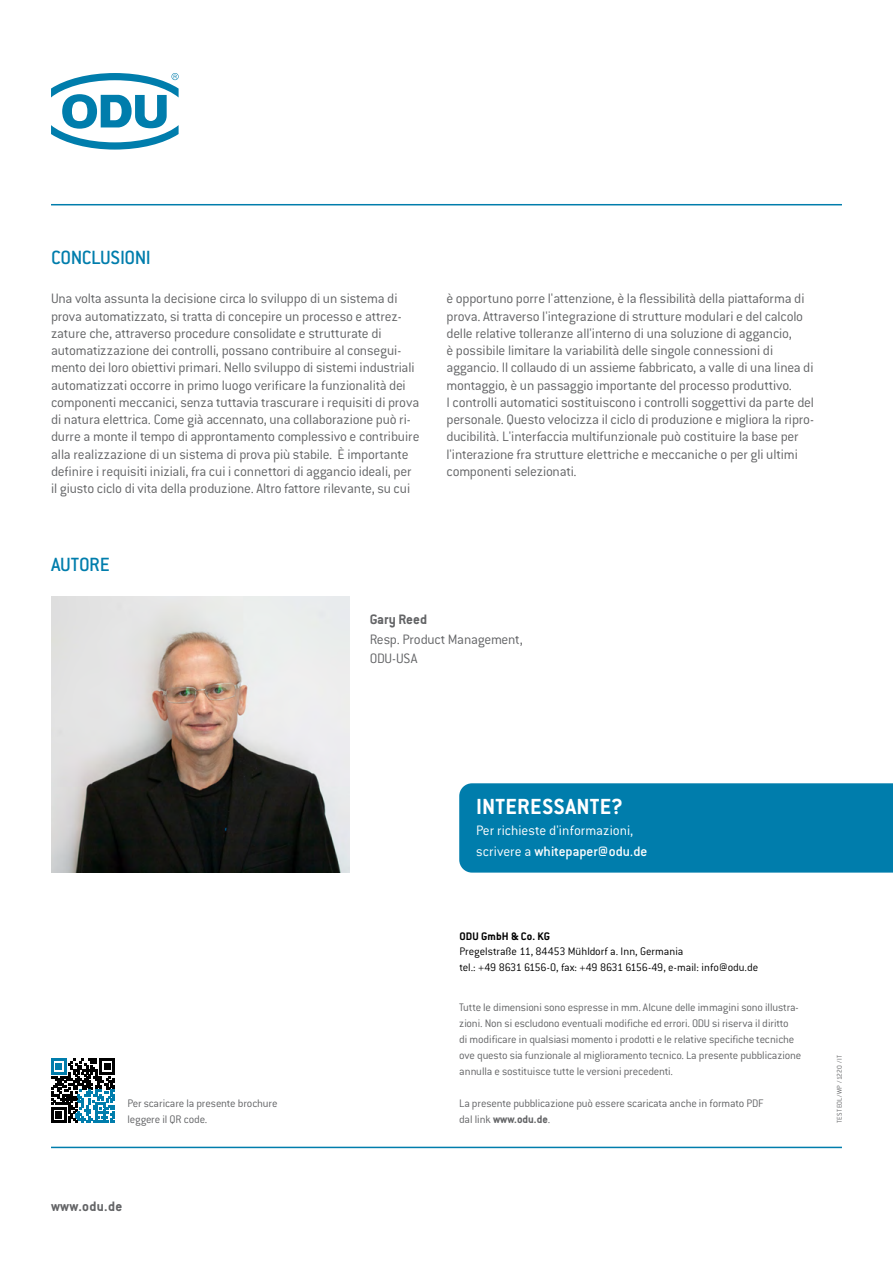
<style>
.page{position:relative;width:893px;height:1263px;background:#fff}
.page>*{position:absolute;margin:0;border:0;box-sizing:border-box;transform-origin:0 0}
.PC-Reverse_Box_Text{font:700 24px "ITC Conduitfor ODU";letter-spacing:.01em;color:#fff}
.SUBHEAD{font:500 21px "ITC Conduitfor ODU";letter-spacing:-.015em;color:#007dac}
.body_copy{font:300 15px/17.2px "ITC Conduitfor ODU";letter-spacing:-.015em;color:#636466}
.PC-Reverse_Box_Text-2{font:300 15px/21px "ITC Conduitfor ODU";color:#fff}
.sub_2{font:300 15px/19.5px "ITC Conduitfor ODU";letter-spacing:-.015em;color:#636466}
.t1{font:700 15px "ITC Conduitfor ODU";letter-spacing:.02em;color:#636466}
.t2{font:300 12px/15.9px "ITC Conduitfor ODU";letter-spacing:-.015em;color:#636466}
.t3{font:300 12px "ITC Conduitfor ODU";letter-spacing:-.005em;color:#000}
.t4{font:700 12px "ITC Conduitfor ODU";letter-spacing:.01em;color:#000}
.t5{font:300 7.5px "ITC Conduitfor ODU";letter-spacing:.005em;color:#636466}
.s1{font-weight:700}
.s2{font-weight:500}
</style>
<div class="page">
<img style="left:51px;top:596px;width:298px;height:277px">
<svg style="left:51px;top:73px;width:128px;height:77px"></svg>
<div style="left:459px;top:783px;width:434px;height:90px;background:#007dac"></div>
<svg style="left:51px;top:1059px;width:64px;height:64px"></svg>
<hr style="left:51px;top:204px;width:791px;height:1px;background:#007dac">
<hr style="left:51px;top:1147px;width:791px;height:1px;background:#007dac">
<p class="SUBHEAD" style="left:51px;top:246px;width:101px">CONCLUSIONI</p>
<p class="body_copy" style="left:51px;top:290px;width:370px">Una volta assunta la decisione circa lo sviluppo di un sistema di prova automatizzato, si tratta di concepire un processo e attrez&shy;zature che, attraverso procedure consolidate e strutturate di automatizzazione dei controlli, possano contribuire al consegui&shy;mento dei loro obiettivi primari. Nello sviluppo di sistemi industriali automatizzati occorre in primo luogo verificare la funzionalità dei componenti meccanici, senza tuttavia trascurare i requisiti di prova di natura elettrica. Come già accennato, una collaborazione può ri&shy;durre a monte il tempo di approntamento complessivo e contribuire alla realizzazione di un sistema di prova più stabile. È importante definire i requisiti iniziali, fra cui i connettori di aggancio ideali, per il giusto ciclo di vita della produzione. Altro fattore rilevante, su cui</p>
<p class="body_copy" style="left:446px;top:290px;width:369px">è opportuno porre l'attenzione, è la flessibilità della piattaforma di prova. Attraverso l'integrazione di strutture modulari e del calcolo delle relative tolleranze all'interno di una soluzione di aggancio,<br>è possibile limitare la variabilità delle singole connessioni di aggancio. Il collaudo di un assieme fabbricato, a valle di una linea di montaggio, è un passaggio importante del processo produttivo.<br>I controlli automatici sostituiscono i controlli soggettivi da parte del personale. Questo velocizza il ciclo di produzione e migliora la ripro&shy;ducibilità. L'interfaccia multifunzionale può costituire la base per l'interazione fra strutture elettriche e meccaniche o per gli ultimi componenti selezionati.</p>
<p class="SUBHEAD" style="left:51px;top:552px;width:60px">AUTORE</p>
<p class="sub_2" style="left:370px;top:610px;width:155px"><span class="s1">Gary Reed<br></span>Resp. Product Management,<br>ODU-USA</p>
<p class="t2" style="left:128px;top:1095px;width:152px">Per scaricare la presente brochure</p>
<p class="t2" style="left:128px;top:1111px;width:81px">leggere il QR code.</p>
<p class="t1" style="left:51px;top:1198px;width:73px">www.odu.de</p>
<p class="PC-Reverse_Box_Text" style="left:476px;top:792px;width:148px">INTERESSANTE?</p>
<p class="PC-Reverse_Box_Text-2" style="left:476px;top:820px;width:173px">Per richieste d'informazioni, scrivere a <span class="s2">whitepaper@odu.de</span></p>
<p class="t4" style="left:459px;top:929px;width:92px">ODU GmbH &amp; Co. KG</p>
<p class="t3" style="left:459px;top:945px;width:225px">Pregelstraße 11, 84453 Mühldorf a. Inn, Germania</p>
<p class="t3" style="left:459px;top:961px;width:300px">tel.: +49 8631 6156-0, fax: +49 8631 6156-49, e-mail: info@odu.de</p>
<p class="t2" style="left:459px;top:999px;width:344px">Tutte le dimensioni sono espresse in mm. Alcune delle immagini sono illustra&shy;zioni. Non si escludono eventuali modifiche ed errori. ODU si riserva il diritto<br>di modificare in qualsiasi momento i prodotti e le relative specifiche tecniche ove questo sia funzionale al miglioramento tecnico. La presente pubblicazione annulla e sostituisce tutte le versioni precedenti.</p>
<p class="t2" style="left:459px;top:1095px;width:306px">La presente pubblicazione può essere scaricata anche in formato PDF dal link <span class="s1">www.odu.de</span>.</p>
<p class="t5" style="left:835px;top:1123px;width:69px;rotate:-90deg">TEST EOL/ WP / 1220 / IT</p>
</div>
